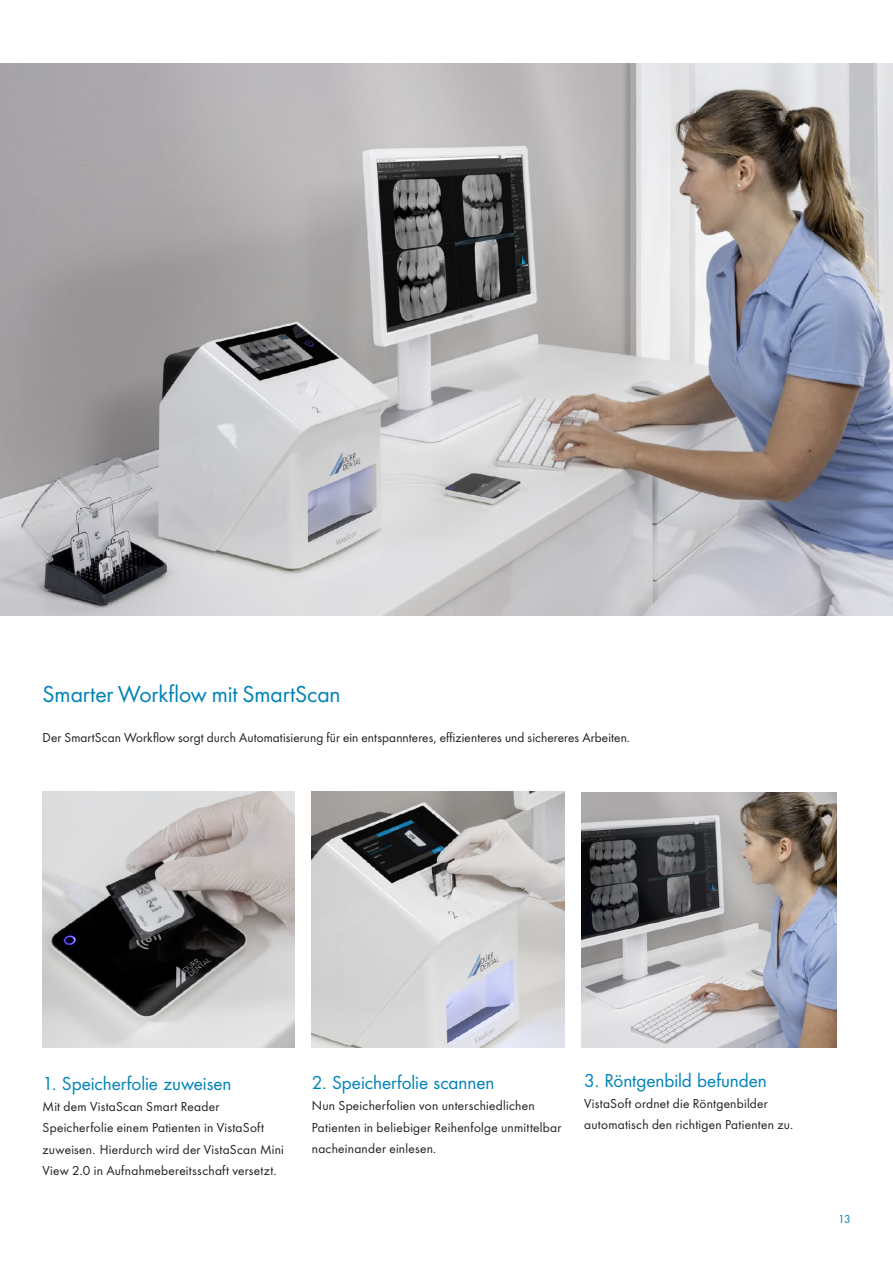
<style>
.page{position:relative;width:893px;height:1263px;background:#fff}
.page>*{position:absolute;margin:0;border:0;box-sizing:border-box;transform-origin:0 0}
.t1{font:24px "Futura TOT Boo";letter-spacing:-.005em;color:#0083b6}
.t2{font:19.5px "Futura Boo";letter-spacing:-.005em;color:#0083b6}
.t3{font:13.5px/21.3px "Futura Boo";letter-spacing:.02em;color:#231f20}
.t4{font:13.5px "Futura TOT Boo";letter-spacing:.01em;color:#231f20}
.t5{font:12px "Futura TOT Boo";color:#0083b6}
.s1{font-family:"Futura TOT Boo"}
</style>
<div class="page">
<img style="left:0;top:64px;width:893px;height:551px">
<img style="left:43px;top:792px;width:252px;height:255px">
<img style="left:312px;top:792px;width:252px;height:255px">
<img style="left:581px;top:793px;width:255px;height:255px">
<h1 class="t1" style="left:43px;top:679px;width:300px">Smarter Workflow mit SmartScan</h1>
<p class="t4" style="left:43px;top:730px;width:589px">Der SmartScan Workflow sorgt durch Automatisierung für ein entspannteres, effizienteres und sichereres Arbeiten.</p>
<h2 class="t2" style="left:43px;top:1070px;width:190px">1. Speicherfolie zuweisen</h2>
<p class="t3" style="left:43px;top:1095px;width:243px">Mit dem VistaScan Smart Reader Speicherfolie einem Patienten in VistaSoft zuweisen. Hierdurch wird der VistaScan Mini View 2.0 in Aufnahmebereitsschaft versetzt<span class="s1">.</span></p>
<h2 class="t2" style="left:312px;top:1069px;width:184px">2. Speicherfolie scannen</h2>
<p class="t3" style="left:312px;top:1094px;width:251px">Nun Speicherfolien von unterschiedlichen<br>Patienten in beliebiger Reihenfolge unmittelbar nacheinander einlesen.</p>
<h2 class="t2" style="left:584px;top:1067px;width:184px">3. Röntgenbild befunden</h2>
<p class="t3" style="left:584px;top:1092px;width:210px">VistaSoft ordnet die Röntgenbilder automatisch den richtigen Patienten zu.</p>
<p class="t5" style="left:838px;top:1211px;width:14px">13</p>
</div>
